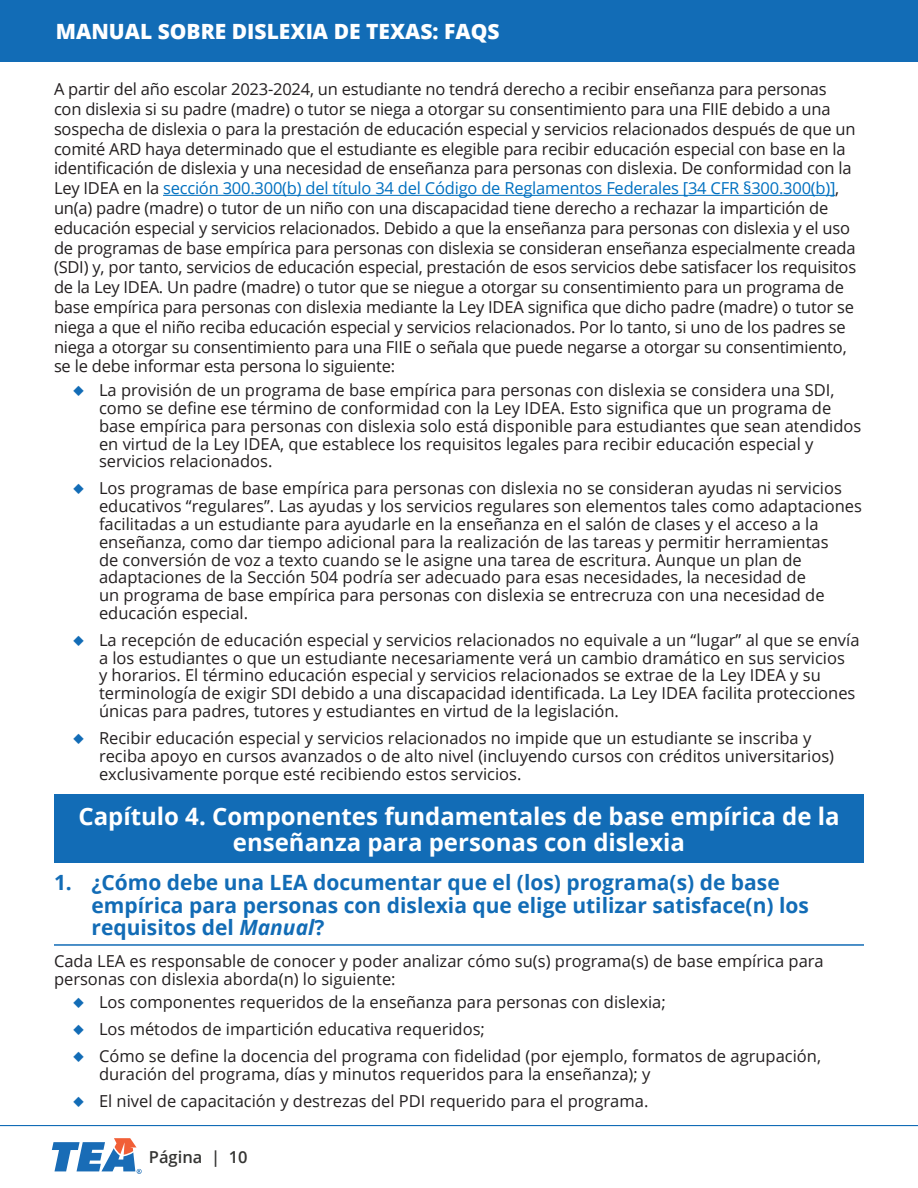
<style>
.page{position:relative;width:918px;height:1188px;background:#fff}
.page>*{position:absolute;margin:0;border:0;box-sizing:border-box;transform-origin:0 0}
.Heading_2_-_FAQs{font:700 24px/26px "Open Sans";color:#fff;text-align:center}
.Heading_3_-_FAQs{font:700 21px/22.6px "Open Sans";color:#126cb6}
.t1{font:800 21px "Open Sans";color:#fff}
.Normal_-_FAQs{font:16.5px/17.9px "Open Sans";color:#231f20}
.t2{font:600 16.5px "Open Sans";color:#353533}
.s1{color:#0070c0}
.s2{color:#126cb6}
.s3{font-style:italic}
</style>
<div class="page">
<hr style="left:0;top:1125px;width:918px;height:1px;background:#126cb6">
<div style="left:0;top:0;width:918px;height:61px;background:#126cb6"></div>
<svg style="left:52px;top:1138px;width:90px;height:36px"></svg>
<hr style="left:163px;top:195px;width:672px;height:1px;background:#0070c0">
<div style="left:54px;top:795px;width:810px;height:68px;background:#126cb6"></div>
<hr style="left:54px;top:944px;width:810px;height:2px;background:#126cb6">
<p class="t1" style="left:56px;top:15px;width:445px">MANUAL SOBRE DISLEXIA DE TEXAS: FAQS</p>
<p class="Normal_-_FAQs" style="left:54px;top:79px;width:804px;line-height:19.8px">A partir del año escolar 2023-2024, un estudiante no tendrá derecho a recibir enseñanza para personas con dislexia si su padre (madre) o tutor se niega a otorgar su consentimiento para una FIIE debido a una sospecha de dislexia o para la prestación de educación especial y servicios relacionados después de que un comité ARD haya determinado que el estudiante es elegible para recibir educación especial con base en la identificación de dislexia y una necesidad de enseñanza para personas con dislexia. De conformidad con la Ley IDEA en la <span class="s1">sección 300.300(b) del título 34 del Código de Reglamentos Federales [34 CFR §300.300(b)]</span>, un(a) padre (madre) o tutor de un niño con una discapacidad tiene derecho a rechazar la impartición de educación especial y servicios relacionados. Debido a que la enseñanza para personas con dislexia y el uso de programas de base empírica para personas con dislexia se consideran enseñanza especialmente creada (SDI) y, por tanto, servicios de educación especial, prestación de esos servicios debe satisfacer los requisitos de la Ley IDEA. Un padre (madre) o tutor que se niegue a otorgar su consentimiento para un programa de base empírica para personas con dislexia mediante la Ley IDEA significa que dicho padre (madre) o tutor se niega a que el niño reciba educación especial y servicios relacionados. Por lo tanto, si uno de los padres se niega a otorgar su consentimiento para una FIIE o señala que puede negarse a otorgar su consentimiento, se le debe informar esta persona lo siguiente:</p>
<p class="Normal_-_FAQs" style="left:99px;top:381px;width:764px;text-indent:-27px"><span class="s2">◆</span> La provisión de un programa de base empírica para personas con dislexia se considera una SDI, como se define ese término de conformidad con la Ley IDEA. Esto significa que un programa de base empírica para personas con dislexia solo está disponible para estudiantes que sean atendidos en virtud de la Ley IDEA, que establece los requisitos legales para recibir educación especial y servicios relacionados.</p>
<p class="Normal_-_FAQs" style="left:99px;top:479px;width:764px;text-indent:-27px"><span class="s2">◆</span> Los programas de base empírica para personas con dislexia no se consideran ayudas ni servicios educativos “regulares”. Las ayudas y los servicios regulares son elementos tales como adaptaciones facilitadas a un estudiante para ayudarle en la enseñanza en el salón de clases y el acceso a la enseñanza, como dar tiempo adicional para la realización de las tareas y permitir herramientas<br>de conversión de voz a texto cuando se le asigne una tarea de escritura. Aunque un plan de adaptaciones de la Sección 504 podría ser adecuado para esas necesidades, la necesidad de<br>un programa de base empírica para personas con dislexia se entrecruza con una necesidad de educación especial.</p>
<p class="Normal_-_FAQs" style="left:99px;top:630px;width:762px;text-indent:-27px"><span class="s2">◆</span> La recepción de educación especial y servicios relacionados no equivale a un “lugar” al que se envía a los estudiantes o que un estudiante necesariamente verá un cambio dramático en sus servicios<br>y horarios. El término educación especial y servicios relacionados se extrae de la Ley IDEA y su terminología de exigir SDI debido a una discapacidad identificada. La Ley IDEA facilita protecciones únicas para padres, tutores y estudiantes en virtud de la legislación.</p>
<p class="Normal_-_FAQs" style="left:99px;top:729px;width:737px;text-indent:-27px"><span class="s2">◆</span> Recibir educación especial y servicios relacionados no impide que un estudiante se inscriba y reciba apoyo en cursos avanzados o de alto nivel (incluyendo cursos con créditos universitarios) exclusivamente porque esté recibiendo estos servicios.</p>
<h2 class="Heading_2_-_FAQs" style="left:78px;top:803px;width:763px">Capítulo 4. Componentes fundamentales de base empírica de la enseñanza para personas con dislexia</h2>
<h3 class="Heading_3_-_FAQs" style="left:92px;top:871px;width:719px;text-indent:-38px">1. ¿Cómo debe una LEA documentar que el (los) programa(s) de base empírica para personas con dislexia que elige utilizar satisface(n) los requisitos del <span class="s3">Manual</span>?</h3>
<p class="Normal_-_FAQs" style="left:54px;top:951px;width:771px">Cada LEA es responsable de conocer y poder analizar cómo su(s) programa(s) de base empírica para personas con dislexia aborda(n) lo siguiente:</p>
<p class="Normal_-_FAQs" style="left:72px;top:993px;width:595px"><span class="s2">◆</span> Los componentes requeridos de la enseñanza para personas con dislexia;</p>
<p class="Normal_-_FAQs" style="left:72px;top:1020px;width:414px"><span class="s2">◆</span> Los métodos de impartición educativa requeridos;</p>
<p class="Normal_-_FAQs" style="left:99px;top:1047px;width:724px;text-indent:-27px"><span class="s2">◆</span> Cómo se define la docencia del programa con fidelidad (por ejemplo, formatos de agrupación, duración del programa, días y minutos requeridos para la enseñanza); y</p>
<p class="Normal_-_FAQs" style="left:72px;top:1091px;width:578px"><span class="s2">◆</span> El nivel de capacitación y destrezas del PDI requerido para el programa.</p>
<p class="t2" style="left:149px;top:1145px;width:100px">Página | 10</p>
</div>
